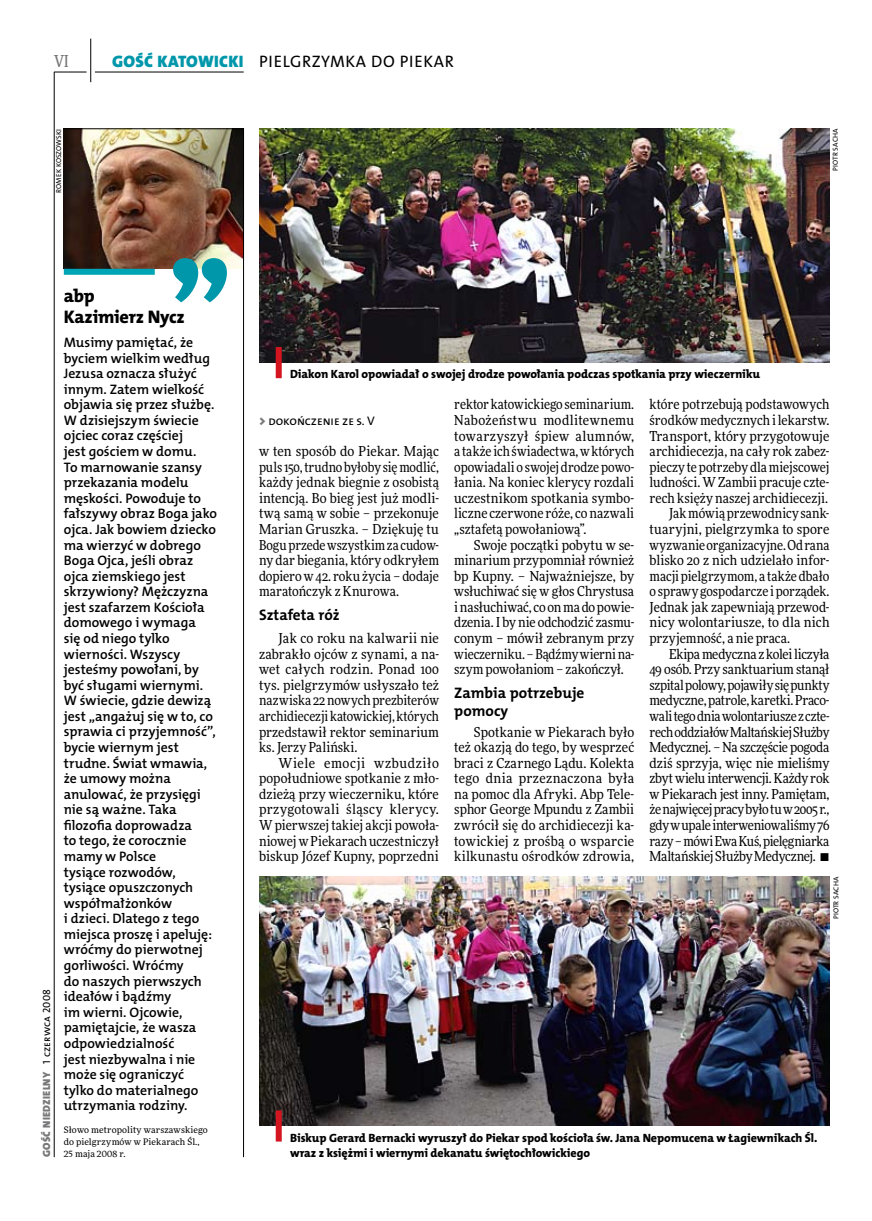
<style>
.page{position:relative;width:872px;height:1221px;background:#fff}
.page>*{position:absolute;margin:0;border:0;box-sizing:border-box;transform-origin:0 0}
.t1{font:18.3px/21.6px "The Mix HP8 Ex Bld";letter-spacing:-.01em;color:#000}
.t2{font:16.65px "The Mix HP5 Plain";letter-spacing:.06em;color:#000}
.t3{font:16.65px "The Mix HP9 Blk";letter-spacing:.02em;color:#0097aa}
.t4{font:500 16.5px "Freeday Narrow";color:#787779;scale:.9 1}
.t5{font:15.3px/17.7px "The Mix HP7 Bld";color:#000}
.t6{font:13.8px/15.6px "Freeday Narrow News";color:#000;text-align:justify}
.t7{font:13.8px/15.6px "The Mix HP6 Se Bld";letter-spacing:-.005em;color:#000}
.t8{font:13.8px "Freeday Narrow News";letter-spacing:-.02em;color:#000}
.t9{font:12.45px "The Mix HP5 Plain";letter-spacing:-.005em;color:#000}
.t10{font:12px/15.6px "The Mix HP8 Ex Bld";letter-spacing:-.005em;color:#000}
.t11{font:10.5px "The Mix HP9 Blk";letter-spacing:.025em;color:#787779}
.t12{font:9px/12px "Freeday News";letter-spacing:.015em;color:#000}
.t13{font:7.2px "The Mix HP5 Plain";letter-spacing:.005em;color:#000}
.s1{font-family:"The Mix HP5 Plain";color:#000}
.s2{font-family:"The Mix HP9 Blk";color:#787779}
</style>
<div class="page">
<hr style="left:54px;top:72px;width:1px;height:1085px;background:#000">
<hr style="left:90px;top:39px;width:1px;height:43px;background:#000">
<hr style="left:54px;top:72px;width:33px;height:1px;background:#000">
<hr style="left:95px;top:72px;width:149px;height:1px;background:#000">
<svg style="left:63px;top:128px;width:181px;height:1029px"></svg>
<img style="left:259px;top:876px;width:570px;height:249px">
<img style="left:259px;top:129px;width:570px;height:234px">
<div style="left:276px;top:1110px;width:6px;height:31px;background:#d4151f"></div>
<div style="left:276px;top:347px;width:6px;height:31px;background:#d4151f"></div>
<p class="t4" style="left:54px;top:50px;width:17px">VI</p>
<p class="t3" style="left:112px;top:50px;width:133px">GOŚĆ KATOWICKI</p>
<p class="t2" style="left:259px;top:50px;width:186px">pielgrzymka do piekar</p>
<p class="t13" style="left:54px;top:193px;width:65px;rotate:-90deg">Romek koszowski</p>
<p class="t13" style="left:830px;top:171px;width:44px;rotate:-90deg">piotr sacha</p>
<p class="t11" style="left:40px;top:1156px;width:169px;rotate:-90deg">GOŚĆ NIEDZIELNY <span class="s1">1 czerwca 2008</span></p>
<h1 class="t1" style="left:64px;top:285px;width:122px">abp<br>Kazimierz Nycz</h1>
<p class="t7" style="left:64px;top:334px;width:155px">Musimy pamiętać, że byciem wielkim według<br>Jezusa oznacza służyć innym. Zatem wielkość objawia się przez służbę.<br>W dzisiejszym świecie ojciec coraz częściej<br>jest gościem w domu.<br>To marnowanie szansy przekazania modelu męskości. Powoduje to fałszywy obraz Boga jako ojca. Jak bowiem dziecko ma wierzyć w dobrego<br>Boga Ojca, jeśli obraz ojca ziemskiego jest skrzywiony? Mężczyzna jest szafarzem Kościoła domowego i wymaga<br>się od niego tylko wierności. Wszyscy jesteśmy powołani, by być sługami wiernymi.<br>W świecie, gdzie dewizą jest „angażuj się w to, co sprawia ci przyjemność”, bycie wiernym jest trudne. Świat wmawia, że umowy można anulować, że przysięgi nie są ważne. Taka filozofia doprowadza<br>to tego, że corocznie mamy w Polsce<br>tysiące rozwodów, tysiące opuszczonych współmałżonków<br>i dzieci. Dlatego z tego miejsca proszę i apeluję: wróćmy do pierwotnej gorliwości. Wróćmy<br>do naszych pierwszych ideałów i bądźmy<br>im wierni. Ojcowie, pamiętajcie, że wasza odpowiedzialność<br>jest niezbywalna i nie może się ograniczyć tylko do materialnego utrzymania rodziny.</p>
<p class="t12" style="left:64px;top:1123px;width:146px">Słowo metropolity warszawskiego do pielgrzymów w Piekarach Śl.,<br>25 maja 2008 r.</p>
<p class="t10" style="left:290px;top:1129px;width:529px">Biskup Gerard Bernacki wyruszył do Piekar spod kościoła św. Jana Nepomucena w Łagiewnikach Śl. wraz z księżmi i wiernymi dekanatu świętochłowickiego</p>
<p class="t10" style="left:290px;top:366px;width:471px">Diakon Karol opowiadał o swojej drodze powołania podczas spotkania przy wieczerniku</p>
<p class="t6" style="left:454px;top:396px;width:181px">rektor katowickiego seminarium.<br>Nabożeństwu modlitewnemu towarzyszył śpiew alumnów, a także ich świadectwa, wktórych opowiadali o swojej drodze powo&shy;łania. Na koniec klerycy rozdali uczestnikom spotkania symbo&shy;liczne czerwone róże, co nazwali „sztafetą powołaniową”.</p>
<p class="t6" style="left:454px;top:536px;width:181px;text-indent:20px">Swoje początki pobytu w se&shy;minarium przypomniał również bp Kupny. – Najważniejsze, by wsłuchiwać się w głos Chrystusa inasłuchiwać, co on ma do powie&shy;dzenia. I by nie odchodzić zasmu&shy;conym – mówił zebranym przy wieczerniku. – Bądźmy wierni na&shy;szym powołaniom – zakończył.</p>
<p class="t5" style="left:454px;top:684px;width:132px">Zambia potrzebuje pomocy</p>
<p class="t6" style="left:454px;top:723px;width:181px;text-indent:20px">Spotkanie w Piekarach było też okazją do tego, by wesprzeć braci z Czarnego Lądu. Kolekta tego dnia przeznaczona była na pomoc dla Afryki. Abp Tele&shy;sphor George Mpundu z Zambii zwrócił się do archidiecezji ka&shy;towickiej z prośbą o wsparcie kilkunastu ośrodków zdrowia,</p>
<p class="t6" style="left:649px;top:396px;width:181px">które potrzebują podstawowych</p>
<p class="t6" style="left:649px;top:412px;width:181px">środków medycznych ilekarstw.</p>
<p class="t6" style="left:649px;top:427px;width:181px">Transport, który przygotowuje</p>
<p class="t6" style="left:649px;top:443px;width:181px">archidiecezja, na cały rok zabez-</p>
<p class="t6" style="left:649px;top:459px;width:181px">pieczy te potrzeby dla miejscowej</p>
<p class="t6" style="left:649px;top:474px;width:181px">ludności. WZambii pracuje czte-</p>
<p class="t6" style="left:649px;top:490px;width:180px">rech księży naszej archidiecezji.</p>
<p class="t6" style="left:669px;top:505px;width:162px">Jak mówią przewodnicy sank-</p>
<p class="t6" style="left:649px;top:521px;width:181px">tuaryjni, pielgrzymka to spore</p>
<p class="t6" style="left:649px;top:536px;width:181px">wyzwanie organizacyjne. Od rana</p>
<p class="t6" style="left:649px;top:552px;width:181px">blisko 20 z nich udzielało infor-</p>
<p class="t6" style="left:649px;top:568px;width:181px">macji pielgrzymom, a także dbało</p>
<p class="t6" style="left:649px;top:583px;width:181px">o sprawy gospodarcze i porządek.</p>
<p class="t6" style="left:649px;top:599px;width:181px">Jednak jak zapewniają przewod-</p>
<p class="t6" style="left:649px;top:614px;width:181px">nicy wolontariusze, to dla nich</p>
<p class="t6" style="left:649px;top:630px;width:142px">przyjemność, a nie praca.</p>
<p class="t8" style="left:669px;top:645px;width:162px">Ekipa medyczna z kolei liczyła</p>
<p class="t6" style="left:649px;top:661px;width:181px">49 osób. Przy sanktuarium stanął</p>
<p class="t6" style="left:649px;top:677px;width:181px">szpital polowy, pojawiły się punkty</p>
<p class="t8" style="left:649px;top:692px;width:181px">medyczne, patrole, karetki. Praco-</p>
<p class="t8" style="left:649px;top:707px;width:181px">wali tego dnia wolontariusze zczte-</p>
<p class="t8" style="left:649px;top:723px;width:181px">rech oddziałów Maltańskiej Służby</p>
<p class="t8" style="left:649px;top:738px;width:181px">Medycznej. – Na szczęście pogoda</p>
<p class="t6" style="left:649px;top:754px;width:181px">dziś sprzyja, więc nie mieliśmy</p>
<p class="t8" style="left:649px;top:769px;width:181px">zbyt wielu interwencji. Każdy rok</p>
<p class="t6" style="left:649px;top:786px;width:181px">w Piekarach jest inny. Pamiętam,</p>
<p class="t8" style="left:649px;top:801px;width:181px">że najwięcej pracy było tu w2005 r.,</p>
<p class="t8" style="left:649px;top:816px;width:181px">gdy wupale interweniowaliśmy 76</p>
<p class="t6" style="left:649px;top:832px;width:181px">razy – mówi Ewa Kuś, pielęgniarka</p>
<p class="t6" style="left:649px;top:848px;width:181px">Maltańskiej Służby Medycznej. •</p>
<p class="t9" style="left:259px;top:413px;width:117px"><span class="s2">&gt;</span> dokończenie ze s. V</p>
<p class="t6" style="left:259px;top:443px;width:181px">w ten sposób do Piekar. Mając puls 150, trudno byłoby się modlić, każdy jednak biegnie z osobistą intencją. Bo bieg jest już modli&shy;twą samą w sobie – przekonuje Marian Gruszka. – Dziękuję tu Bogu przede wszystkim za cudow&shy;ny dar biegania, który odkryłem dopiero w 42. roku życia – dodaje maratończyk z Knurowa.</p>
<p class="t5" style="left:259px;top:606px;width:82px">Sztafeta róż</p>
<p class="t6" style="left:259px;top:630px;width:181px;text-indent:20px">Jak co roku na kalwarii nie zabrakło ojców z synami, a na&shy;wet całych rodzin. Ponad 100 tys. pielgrzymów usłyszało też nazwiska 22 nowych prezbiterów archidiecezji katowickiej, których przedstawił rektor seminarium ks. Jerzy Paliński.</p>
<p class="t6" style="left:259px;top:754px;width:181px;text-indent:20px">Wiele emocji wzbudziło popołudniowe spotkanie z mło&shy;dzieżą przy wieczerniku, które przygotowali śląscy klerycy.<br>W pierwszej takiej akcji powoła&shy;niowej w Piekarach uczestniczył biskup Józef Kupny, poprzedni</p>
<p class="t13" style="left:831px;top:919px;width:44px;rotate:-90deg">piotr sacha</p>
</div>
